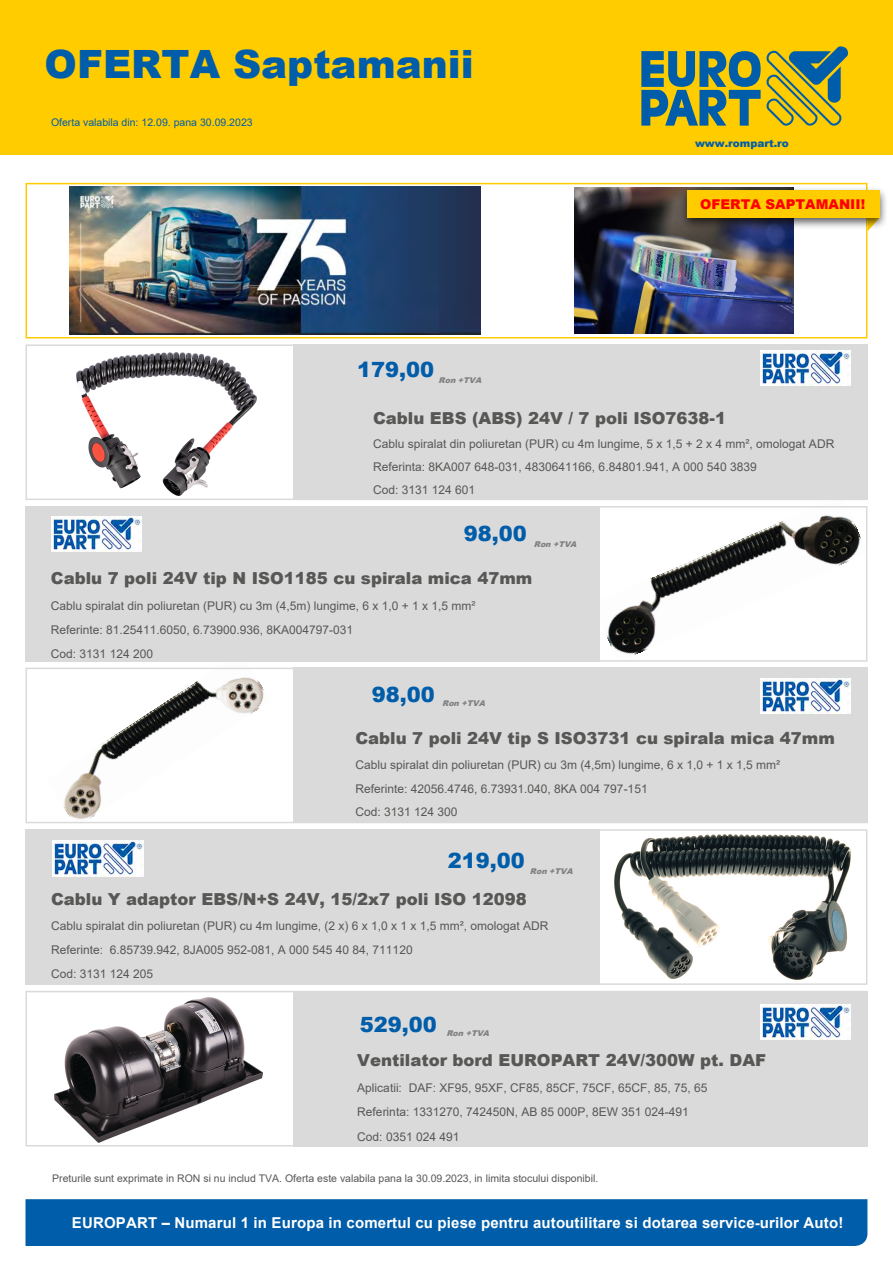
<style>
.page{position:relative;width:893px;height:1263px;background:#fff}
.page>*{position:absolute;margin:0;border:0;box-sizing:border-box;transform-origin:0 0}
.t1{font:900 39px "Arial";color:#005da9}
.t2{font:900 21px "Arial";color:#005da9}
.t3{font:900 16.5px "Arial";color:#575756}
.t4{font:700 15px "Arial";letter-spacing:.01em;color:#fff}
.t5{font:900 13.5px "Arial";color:#f00}
.t6{font:12px/23.7px "Arial";color:#575756}
.t7{font:10.5px "Arial";color:#575756}
.t8{font:10.5px "Arial";color:#005da9}
.t9{font:900 10.5px "Arial";color:#005da9}
.t10{font:italic 900 7.95px "Arial";color:#808080}
.s1{font-style:inherit}
</style>
<div class="page">
<img style="left:575px;top:188px;width:219px;height:146px">
<img style="left:47px;top:667px;width:223px;height:157px">
<img style="left:606px;top:515px;width:255px;height:140px">
<div style="left:26px;top:183px;width:841px;height:155px;border:2px solid #fc0"></div>
<div style="left:679px;top:186px;width:209px;height:44px;background:#000;opacity:.65"></div>
<div style="left:687px;top:190px;width:193px;height:27px;background:#fc0"></div>
<div style="left:293px;top:344px;width:574px;height:156px;background:#dadada"></div>
<div style="left:293px;top:668px;width:574px;height:155px;background:#dadada"></div>
<div style="left:293px;top:991px;width:574px;height:155px;background:#dadada"></div>
<div style="left:26px;top:344px;width:841px;height:156px;border:2px solid #dadada"></div>
<div style="left:26px;top:829px;width:574px;height:156px;background:#dadada"></div>
<div style="left:26px;top:829px;width:841px;height:156px;border:2px solid #dadada"></div>
<div style="left:26px;top:668px;width:841px;height:155px;border:2px solid #dadada"></div>
<div style="left:26px;top:991px;width:841px;height:155px;border:2px solid #dadada"></div>
<div style="left:26px;top:506px;width:574px;height:156px;background:#dadada"></div>
<div style="left:0;top:0;width:893px;height:155px;background:#fc0"></div>
<div style="left:26px;top:1199px;width:841px;height:47px;background:#005da9"></div>
<svg style="left:641px;top:46px;width:207px;height:80px"></svg>
<img style="left:70px;top:187px;width:411px;height:148px">
<img style="left:760px;top:351px;width:91px;height:35px">
<img style="left:760px;top:1004px;width:91px;height:35px">
<img style="left:760px;top:679px;width:91px;height:35px">
<img style="left:51px;top:516px;width:91px;height:35px">
<img style="left:52px;top:841px;width:91px;height:35px">
<img style="left:77px;top:352px;width:179px;height:143px">
<img style="left:615px;top:834px;width:235px;height:146px">
<img style="left:54px;top:997px;width:208px;height:145px">
<h1 class="t1" style="left:45px;top:35px;width:431px">OFERTA Saptamanii</h1>
<p class="t8" style="left:51px;top:115px;width:203px">Oferta valabila din: 12.09. pana 30.09.2023</p>
<h2 class="t2" style="left:357px;top:354px;width:79px">179,00</h2>
<p class="t10" style="left:439px;top:374px;width:47px">Ron+TVA</p>
<p class="t9" style="left:695px;top:136px;width:95px">www.rompart.ro</p>
<p class="t5" style="left:700px;top:194px;width:166px">OFERTA SAPTAMANII!</p>
<h3 class="t3" style="left:373px;top:406px;width:354px">Cablu EBS (ABS) 24V / 7 poli ISO7638-1</h3>
<p class="t6" style="left:373px;top:433px;width:463px;line-height:22.5px">Cablu spiralat din poliuretan (PUR) cu 4m lungime, 5 x 1,5 + 2 x 4 mm², omologat ADR<br>Referinta: 8KA007 648-031, 4830641166, 6.84801.941, A 000 540 3839<br>Cod: 3131 124 601</p>
<h2 class="t2" style="left:464px;top:518px;width:65px">98,00</h2>
<p class="t10" style="left:534px;top:538px;width:47px">Ron+TVA</p>
<h3 class="t3" style="left:51px;top:566px;width:483px">Cablu 7 poli 24V tip N ISO1185 cu spirala mica 47mm</h3>
<p class="t6" style="left:51px;top:594px;width:426px">Cablu spiralat din poliuretan (PUR) cu 3m (4,5m) lungime, 6 x 1,0 + 1 x 1,5 mm²<br>Referinte: 81.25411.6050, 6.73900.936, 8KA004797-031<br>Cod: 3131 124 200</p>
<h2 class="t2" style="left:372px;top:680px;width:65px">98,00</h2>
<p class="t10" style="left:442px;top:697px;width:47px">Ron+TVA</p>
<h3 class="t3" style="left:355px;top:726px;width:481px">Cablu 7 poli 24V tip S ISO3731 cu spirala mica 47mm</h3>
<p class="t6" style="left:355px;top:753px;width:426px">Cablu spiralat din poliuretan (PUR) cu 3m (4,5m) lungime, 6 x 1,0 + 1 x 1,5 mm²<br>Referinte: 42056.4746, 6.73931.040, 8KA 004 797-151<br>Cod: 3131 124 300</p>
<h2 class="t2" style="left:448px;top:845px;width:79px">219,00</h2>
<p class="t10" style="left:530px;top:865px;width:47px">Ron+TVA</p>
<h3 class="t3" style="left:51px;top:887px;width:477px">Cablu Y adaptor EBS/N+S 24V, 15/2x7 poli ISO 12098</h3>
<p class="t6" style="left:51px;top:914px;width:499px">Cablu spiralat din poliuretan (PUR) cu 4m lungime, (2 x) 6 x 1,0 x 1 x 1,5 mm², omologat ADR<br>Referinte: 6.85739.942, 8JA005 952-081, A 000 545 40 84, 711120<br>Cod: 3131 124 205</p>
<h2 class="t2" style="left:360px;top:1009px;width:79px">529,00</h2>
<p class="t10" style="left:446px;top:1027px;width:47px">Ron+TVA</p>
<h3 class="t3" style="left:357px;top:1048px;width:410px">Ventilator bord EUROPART 24V/300W pt. DAF</h3>
<p class="t6" style="left:357px;top:1076px;width:352px;line-height:24.2px">Aplicatii: DAF: XF95, 95XF, CF85, 85CF, 75CF, 65CF, 85, 75, 65<br>Referinta: 1331270, 742450N, AB 85 000P, 8EW 351 024-491<br>Cod: 0351 024 491</p>
<p class="t7" style="left:52px;top:1171px;width:547px">Preturile sunt exprimate in RON si nu includ TVA. Oferta este valabila pana la 30.09.202<span class="s1">3</span>, in limita stocului disponibil.</p>
<p class="t4" style="left:72px;top:1212px;width:773px">EUROPART – Numarul 1 in Europa in comertul cu piese pentru autoutilitare si dotarea service-urilor Auto!</p>
</div>
